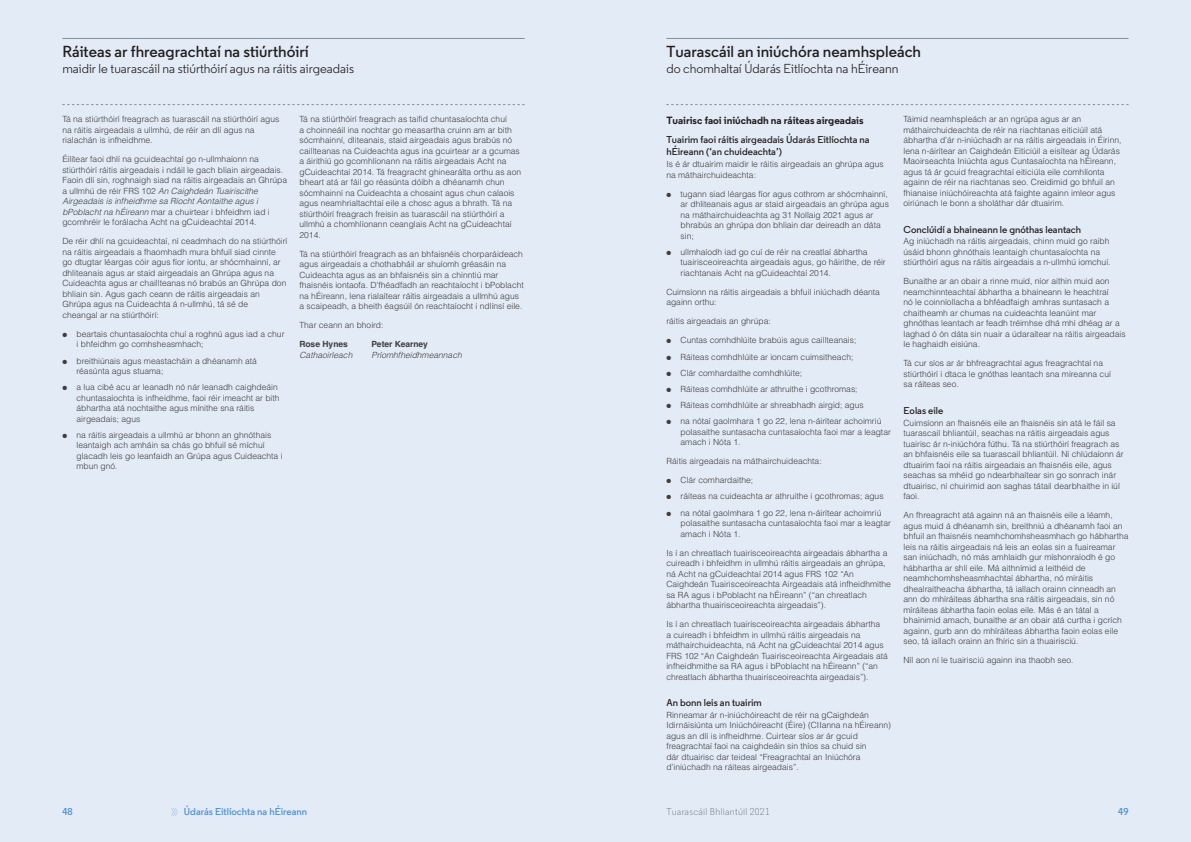
<style>
.page{position:relative;width:1191px;height:842px;background:#fff}
.page>*{position:absolute;margin:0;border:0;box-sizing:border-box;transform-origin:0 0}
.t1{font:600 16px "Regular";color:#231f20}
.t2{font:13px "Regular";color:#231f20}
.t3{font:700 10.5px "Regular";color:#231f20}
.t4{font:600 10px/12px "Regular";color:#231f20}
.t5{font:600 10px "Regular";color:#5090cc}
.t6{font:300 10px "Regular";letter-spacing:.025em;color:#687480}
.t7{font:300 8.5px/10.5px "Helvetica LT Std";color:#3e3e3f}
.t8{font:italic 300 8.5px "Helvetica LT Std";color:#3e3e3f}
.t9{font:700 8.5px "Helvetica LT Std";color:#3e3e3f}
.s1{font-style:italic}
</style>
<div class="page">
<div style="left:0;top:0;width:595px;height:842px;background:#e3ebf6"></div>
<div style="left:595px;top:0;width:596px;height:842px;background:#e3ebf6"></div>
<svg style="left:62px;top:104px;width:462px;height:1px"></svg>
<svg style="left:666px;top:104px;width:462px;height:1px"></svg>
<hr style="left:62px;top:38px;width:462px;height:1px;background:#868e99">
<hr style="left:666px;top:38px;width:462px;height:1px;background:#868e99">
<svg style="left:171px;top:808px;width:7px;height:8px"></svg>
<h1 class="t1" style="left:62px;top:42px;width:248px">Ráiteas ar fhreagrachtaí na stiúrthóirí</h1>
<h2 class="t2" style="left:62px;top:60px;width:293px">maidir le tuarascáil na stiúrthóirí agus na ráitis airgeadais</h2>
<h1 class="t1" style="left:666px;top:42px;width:256px">Tuarascáil an iniúchóra neamhspleách</h1>
<h2 class="t2" style="left:666px;top:60px;width:233px">do chomhaltaí Údarás Eitlíochta na hÉireann</h2>
<p class="t7" style="left:62px;top:114px;width:218px">Tá na stiúrthóirí freagrach as tuarascáil na stiúrthóirí agus na ráitis airgeadais a ullmhú, de réir an dlí agus na rialachán is infheidhme.</p>
<p class="t7" style="left:62px;top:154px;width:226px">Éilítear faoi dhlí na gcuideachtaí go n-ullmhaíonn na stiúrthóirí ráitis airgeadais i ndáil le gach bliain airgeadais.<br>Faoin dlí sin, roghnaigh siad na ráitis airgeadais an Ghrúpa a u l l m h ú d e r é i r F R S 1 0 2 <span class="s1">An Caighdeán Tuairiscithe Airgeadais is infheidhme sa RíochtAontaithe agus i bPoblachtna hÉireann</span> mar a chuirtear i bhfeidhm iad i gcomhréir le forálacha Acht na gCuideachtaí 2014.</p>
<p class="t7" style="left:62px;top:236px;width:227px">De réir dhlí na gcuideachtaí, ní ceadmhach do na stiúrthóirí na ráitis airgeadais a fhaomhadh mura bhfuil siad cinnte go dtugtar léargas cóir agus fíor iontu, ar shócmhainní, ar dhliteanais agus ar staid airgeadais an Ghrúpa agus na Cuideachta agus ar chaillteanas nó brabús an Ghrúpa don bhliain sin. Agus gach ceann de ráitis airgeadais an Ghrúpa agus na Cuideachta á n-ullmhú, tá sé de<br>cheangal ar na stiúrthóirí:</p>
<p class="t7" style="left:77px;top:328px;width:209px;text-indent:-14px">● beartais chuntasaíochta chuí a roghnú agus iad a chur i bhfeidhm go comhsheasmhach;</p>
<p class="t7" style="left:77px;top:355px;width:182px;text-indent:-14px">● breithiúnais agus meastacháin a dhéanamh atá réasúnta agus stuama;</p>
<p class="t7" style="left:77px;top:382px;width:204px;text-indent:-14px">● a lua cibé acu ar leanadh nó nár leanadh caighdeáin chuntasaíochta is infheidhme, faoi réir imeacht ar bith ábhartha atá nochtaithe agus mínithe sna ráitis airgeadais; agus</p>
<p class="t7" style="left:77px;top:429px;width:207px;text-indent:-14px">● na ráitis airgeadais a ullmhú ar bhonn an ghnóthais leantaigh ach amháin sa chás go bhfuil sé míchuí glacadh leis go leanfaidh an Grúpa agus Cuideachta i mbun gnó.</p>
<p class="t7" style="left:299px;top:114px;width:223px">Tá na stiúrthóirí freagrach as taifid chuntasaíochta chuí<br>a choinneáil ina nochtar go measartha cruinn am ar bith sócmhainní, dliteanais, staid airgeadais agus brabús nó caillteanas na Cuideachta agus ina gcuirtear ar a gcumas a áirithiú go gcomhlíonann na ráitis airgeadais Acht na gCuideachtaí 2014. Tá freagracht ghinearálta orthu as aon bheart atá ar fáil go réasúnta dóibh a dhéanamh chun sócmhainní na Cuideachta a chosaint agus chun calaois agus neamhrialtachtaí eile a chosc agus a bhrath. Tá na stiúrthóirí freagrach freisin as tuarascáil na stiúrthóirí a ullmhú a chomhlíonann ceanglais Acht na gCuideachtaí 2014.</p>
<p class="t7" style="left:299px;top:248px;width:226px">Tá na stiúrthóirí freagrach as an bhfaisnéis chorparáideach agus airgeadais a chothabháil ar shuíomh gréasáin na Cuideachta agus as an bhfaisnéis sin a chinntiú mar fhaisnéis iontaofa. D’fhéadfadh an reachtaíocht i bPoblacht na hÉireann, lena rialaítear ráitis airgeadais a ullmhú agus a scaipeadh, a bheith éagsúil ón reachtaíocht i ndlínsí eile.</p>
<p class="t7" style="left:299px;top:320px;width:85px">Thar ceann an bhoird:</p>
<p class="t9" style="left:299px;top:339px;width:50px">Rose Hynes</p>
<p class="t9" style="left:371px;top:339px;width:58px">Peter Kearney</p>
<p class="t8" style="left:299px;top:350px;width:57px">Cathaoirleach</p>
<p class="t8" style="left:371px;top:350px;width:94px">Príomhfheidhmeannach</p>
<p class="t3" style="left:666px;top:114px;width:199px">Tuairisc faoi iniúchadh na ráiteas airgeadais</p>
<p class="t4" style="left:666px;top:134px;width:205px">Tuairim faoi ráitis airgeadais Údarás Eitlíochta na hÉireann (‘an chuideachta’)</p>
<p class="t7" style="left:666px;top:159px;width:219px">Is é ár dtuairim maidir le ráitis airgeadais an ghrúpa agus na máthairchuideachta:</p>
<p class="t7" style="left:680px;top:188px;width:210px;text-indent:-14px">● tugann siad léargas fíor agus cothrom ar shócmhainní, ar dhliteanais agus ar staid airgeadais an ghrúpa agus na máthairchuideachta ag 31 Nollaig 2021 agus ar bhrabús an ghrúpa don bhliain dar deireadh an dáta sin;</p>
<p class="t7" style="left:680px;top:246px;width:207px;text-indent:-14px">● ullmhaíodh iad go cuí de réir na creatlaí ábhartha tuairisceoireachta airgeadais agus, go háirithe, de réir riachtanais Acht na gCuideachtaí 2014.</p>
<p class="t7" style="left:666px;top:286px;width:215px">Cuimsíonn na ráitis airgeadais a bhfuil iniúchadh déanta againn orthu:</p>
<p class="t7" style="left:666px;top:316px;width:106px">ráitis airgeadais an ghrúpa:</p>
<p class="t7" style="left:666px;top:335px;width:191px">● Cuntas comhdhlúite brabúis agus caillteanais;</p>
<p class="t7" style="left:666px;top:351px;width:189px">● Ráiteas comhdhlúite ar ioncam cuimsitheach;</p>
<p class="t7" style="left:666px;top:367px;width:137px">● Clár comhardaithe comhdhlúite;</p>
<p class="t7" style="left:666px;top:383px;width:193px">● Ráiteas comhdhlúite ar athruithe i gcothromas;</p>
<p class="t7" style="left:666px;top:400px;width:199px">● Ráiteas comhdhlúite ar shreabhadh airgid; agus</p>
<p class="t7" style="left:680px;top:416px;width:212px;text-indent:-14px">● na nótaí gaolmhara 1 go 22, lena n-áirítear achoimriú polasaithe suntasacha cuntasaíochta faoi mar a leagtar amach i Nóta 1.</p>
<p class="t7" style="left:666px;top:456px;width:157px">Ráitis airgeadais na máthairchuideachta:</p>
<p class="t7" style="left:666px;top:475px;width:88px">● Clár comhardaithe;</p>
<p class="t7" style="left:666px;top:491px;width:219px">● ráiteas na cuideachta ar athruithe i gcothromas; agus</p>
<p class="t7" style="left:680px;top:507px;width:212px;text-indent:-14px">● na nótaí gaolmhara 1 go 22, lena n-áirítear achoimriú polasaithe suntasacha cuntasaíochta faoi mar a leagtar amach i Nóta 1.</p>
<p class="t7" style="left:666px;top:547px;width:226px">Is í an chreatlach tuairisceoireachta airgeadais ábhartha a cuireadh i bhfeidhm in ullmhú ráitis airgeadais an ghrúpa, ná Acht na gCuideachtaí 2014 agus FRS 102 “An Caighdeán Tuairisceoireachta Airgeadais atá infheidhmithe sa RA agus i bPoblacht na hÉireann” (“an chreatlach ábhartha thuairisceoireachta airgeadais”).</p>
<p class="t7" style="left:666px;top:619px;width:223px">Is í an chreatlach tuairisceoireachta airgeadais ábhartha<br>a cuireadh i bhfeidhm in ullmhú ráitis airgeadais na máthairchuideachta, ná Acht na gCuideachtaí 2014 agus FRS 102 “An Caighdeán Tuairisceoireachta Airgeadais atá infheidhmithe sa RA agus i bPoblacht na hÉireann” (“an chreatlach ábhartha thuairisceoireachta airgeadais”).</p>
<p class="t4" style="left:666px;top:696px;width:97px">An bonn leis an tuairim</p>
<p class="t7" style="left:666px;top:709px;width:226px">Rinneamar ár n-iniúchóireacht de réir na gCaighdeán Idirnáisiúnta um Iniúchóireacht (Éire) (CIIanna na hÉireann) agus an dlí is infheidhme. Cuirtear síos ar ár gcuid freagrachtaí faoi na caighdeáin sin thíos sa chuid sin<br>dár dtuairisc dar teideal “Freagrachtaí an Iniúchóra d’iniúchadh na ráiteas airgeadais”.</p>
<p class="t7" style="left:903px;top:114px;width:219px">Táimid neamhspleách ar an ngrúpa agus ar an máthairchuideachta de réir na riachtanas eiticiúil atá ábhartha d’ár n-iniúchadh ar na ráitis airgeadais in Éirinn, lena n-áirítear an Caighdeán Eiticiúil a eisítear ag Údarás Maoirseachta Iniúchta agus Cuntasaíochta na hÉireann, agus tá ár gcuid freagrachtaí eiticiúla eile comhlíonta againn de réir na riachtanas seo. Creidimid go bhfuil an fhianaise iniúchóireachta atá faighte againn imleor agus oiriúnach le bonn a sholáthar dár dtuairim.</p>
<p class="t4" style="left:903px;top:223px;width:179px">Conclúidí a bhaineann le gnóthas leantach</p>
<p class="t7" style="left:903px;top:236px;width:209px">Ag iniúchadh na ráitis airgeadais, chinn muid go raibh úsáid bhonn ghnóthais leantaigh chuntasaíochta na stiúrthóirí agus na ráitis airgeadais a n-ullmhú iomchuí.</p>
<p class="t7" style="left:903px;top:276px;width:224px">Bunaithe ar an obair a rinne muid, níor aithin muid aon neamchinnteachtaí ábhartha a bhaineann le heachtraí<br>nó le coinníollacha a bhféadfaigh amhras suntasach a chaitheamh ar chumas na cuideachta leanúint mar ghnóthas leantach ar feadh tréimhse dhá mhí dhéag ar a laghad ó ón dáta sin nuair a údaraítear na ráitis airgeadais le haghaidh eisiúna.</p>
<p class="t7" style="left:903px;top:358px;width:209px">Tá cur síos ar ár bhfreagrachtaí agus freagrachtaí na stiúrthóirí i dtaca le gnóthas leantach sna míreanna cuí sa ráiteas seo.</p>
<p class="t4" style="left:903px;top:404px;width:41px">Eolas eile</p>
<p class="t7" style="left:903px;top:417px;width:222px">Cuimsíonn an fhaisnéis eile an fhaisnéis sin atá le fáil sa tuarascail bhliantúil, seachas na ráitis airgeadais agus tuairisc ár n-iniúchóra fúthu. Tá na stiúrthóirí freagrach as an bhfaisnéis eile sa tuarascail bhliantúil. Ní chlúdaíonn ár dtuairim faoi na ráitis airgeadais an fhaisnéis eile, agus seachas sa mhéid go ndearbhaítear sin go sonrach inár dtuairisc, ní chuirimid aon saghas tátail dearbhaithe in iúl faoi.</p>
<p class="t7" style="left:903px;top:510px;width:227px">An fhreagracht atá againn ná an fhaisnéis eile a léamh, agus muid á dhéanamh sin, breithniú a dhéanamh faoi an bhfuil an fhaisnéis neamhchomhsheasmhach go hábhartha leis na ráitis airgeadais ná leis an eolas sin a fuaireamar san iniúchadh, nó más amhlaidh gur míshonraíodh é go hábhartha ar shlí eile. Má aithnímid a leithéid de neamhchomhsheasmhachtaí ábhartha, nó míráitis dhealraitheacha ábhartha, tá iallach orainn cinneadh an ann do mhíráiteas ábhartha sna ráitis airgeadais, sin nó míráiteas ábhartha faoin eolas eile. Más é an tátal a bhainimid amach, bunaithe ar an obair atá curtha i gcrích againn, gurb ann do mhíráiteas ábhartha faoin eolas eile seo, tá iallach orainn an fhíric sin a thuairisciú.</p>
<p class="t7" style="left:903px;top:655px;width:172px">Níl aon ní le tuairisciú againn ina thaobh seo.</p>
<p class="t5" style="left:62px;top:806px;width:12px">48</p>
<p class="t5" style="left:184px;top:806px;width:125px">Údarás Eitlíochta na hÉireann</p>
<p class="t6" style="left:666px;top:806px;width:105px">Tuarascáil Bhliantúil 2021</p>
<p class="t5" style="left:1118px;top:806px;width:12px">49</p>
</div>
